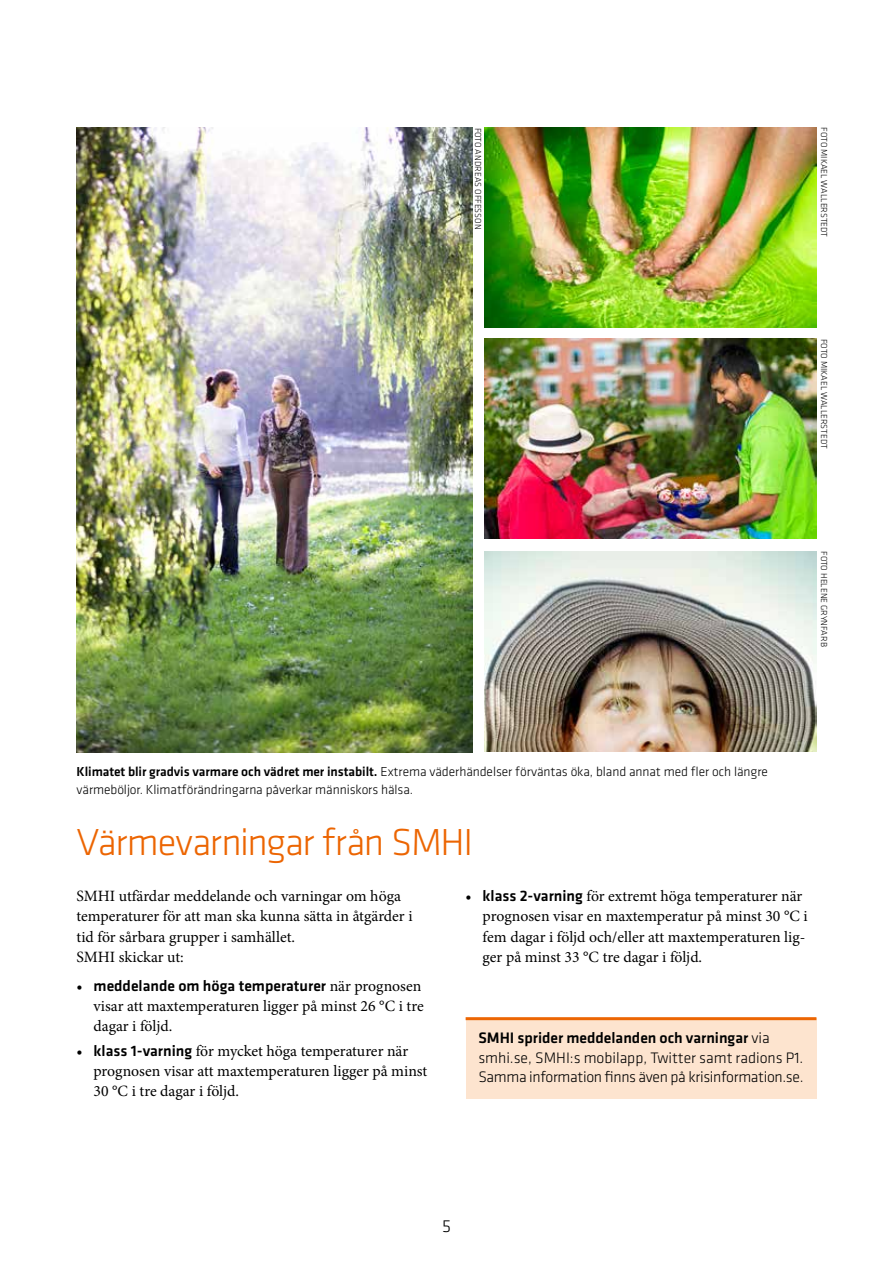
<style>
.page{position:relative;width:893px;height:1263px;background:#fff}
.page>*{position:absolute;margin:0;border:0;box-sizing:border-box;transform-origin:0 0}
.t1{font:300 39px "Klavika";letter-spacing:-.035em;color:#ec6502}
.t2{font:300 18px "Klavika";color:#000}
.t3{font:15.75px/20.2px "Minion Pro";color:#000}
.t4{font:300 15.75px/19.5px "Klavika";letter-spacing:-.02em;color:#000}
.t5{font:500 15.75px "Klavika";color:#000}
.t6{font:300 13.5px/18px "Klavika";letter-spacing:-.005em;color:#000}
.t7{font:300 9px "Klavika";color:#000}
.s1{font-weight:500}
.s2{font-family:"Minion Pro";font-weight:400}
.s3{font-family:"Klavika";font-weight:500}
</style>
<div class="page">
<img style="left:77px;top:127px;width:395px;height:625px">
<img style="left:485px;top:551px;width:331px;height:200px">
<img style="left:485px;top:339px;width:331px;height:200px">
<img style="left:485px;top:127px;width:331px;height:200px">
<div style="left:466px;top:1019px;width:350px;height:80px;background:#fde4cf"></div>
<hr style="left:466px;top:1017px;width:350px;height:3px;background:#ec6502">
<p class="t7" style="left:484px;top:128px;width:103px;rotate:90deg">FOTO ANDREAS OFFESSON</p>
<p class="t7" style="left:829px;top:127px;width:111px;rotate:90deg">FOTO MIKAEL WALLERSTEDT</p>
<p class="t7" style="left:829px;top:339px;width:111px;rotate:90deg">FOTO MIKAEL WALLERSTEDT</p>
<p class="t7" style="left:829px;top:551px;width:97px;rotate:90deg">FOTO HELENE GRYNFARB</p>
<p class="t6" style="left:77px;top:762px;width:693px"><span class="s1">Klimatet blir gradvis varmare och vädret mer instabilt.</span> Extrema väderhändelser förväntas öka, bland annat med fler och längre värmeböljor. Klimatförändringarna påverkar människors hälsa.</p>
<h1 class="t1" style="left:77px;top:819px;width:398px">Värmevarningar från SMHI</h1>
<p class="t3" style="left:77px;top:886px;width:338px">SMHI utfärdar meddelande och varningar om höga temperaturer för att man ska kunna sätta in åtgärder i tid för sårbara grupper i samhället.<br>SMHI skickar ut:</p>
<p class="t5" style="left:77px;top:975px;width:346px"><span class="s2">•</span> meddelande om höga temperaturer <span class="s2">när prognosen</span></p>
<p class="t3" style="left:94px;top:996px;width:332px">visar att maxtemperaturen ligger på minst 26 °C i tre dagar i följd.</p>
<p class="t3" style="left:94px;top:1040px;width:335px;text-indent:-17px">• <span class="s3">klass 1-varning</span> för mycket höga temperaturer när prognosen visar att maxtemperaturen ligger på minst<br>30 °C i tre dagar i följd.</p>
<p class="t3" style="left:483px;top:886px;width:327px;text-indent:-17px">• <span class="s3">klass 2-varning</span> för extremt höga temperaturer när prognosen visar en maxtemperatur på minst 30 °C i fem dagar i följd och/eller att maxtemperaturen lig&shy;ger på minst 33 °C tre dagar i följd.</p>
<p class="t4" style="left:478px;top:1028px;width:327px"><span class="s1">SMHI sprider meddelanden och varningar</span> via smhi.se, SMHI:s mobilapp, Twitter samt radions P1.<br>Samma information finns även på krisinformation.se.</p>
<p class="t2" style="left:442px;top:1215px;width:10px">5</p>
</div>
